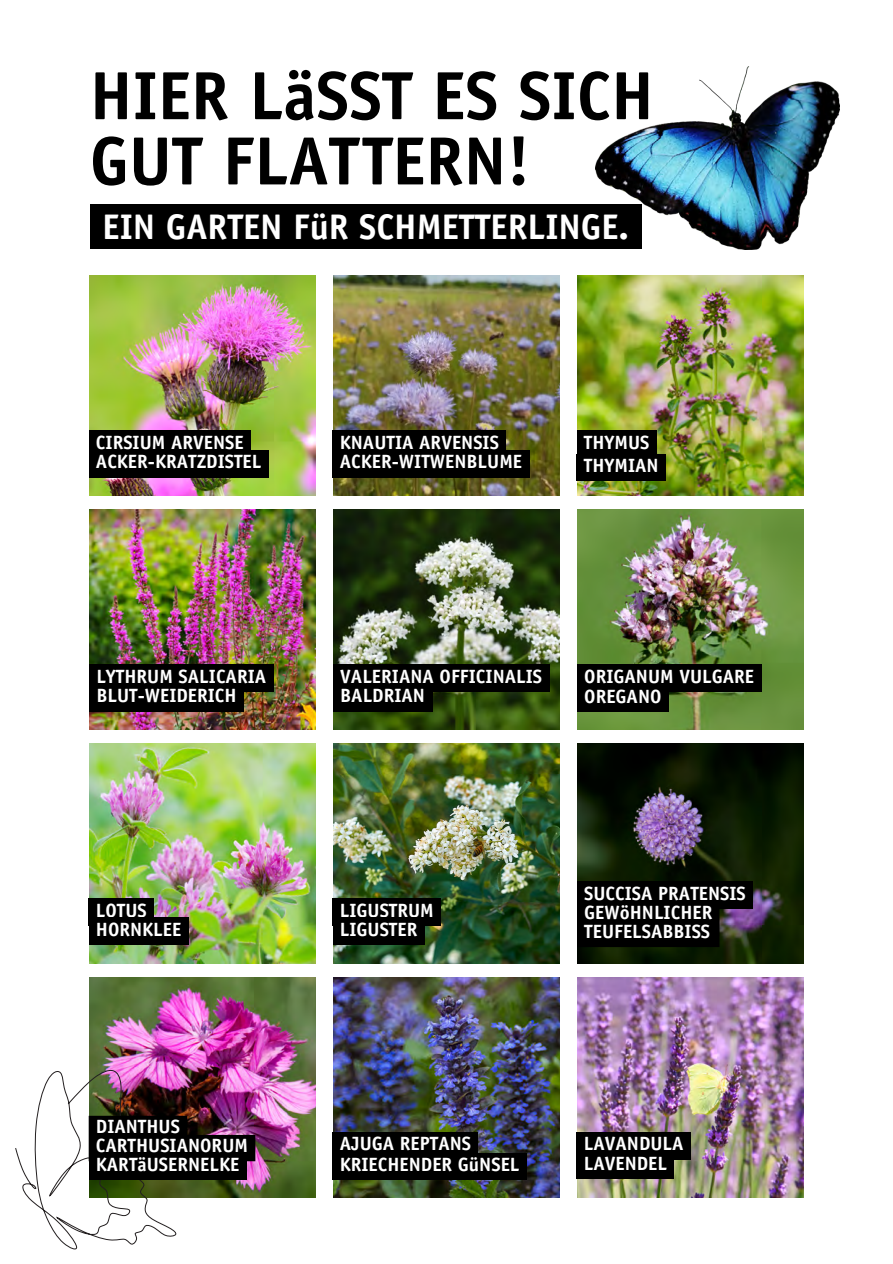
<style>
.page{position:relative;width:893px;height:1264px;background:#fff}
.page>*{position:absolute;margin:0;border:0;box-sizing:border-box;transform-origin:0 0}
.t1{font:700 68.25px/65.2px "Officina Sans Std";color:#000}
.t2{font:700 35.55px "Officina Sans Std";color:#fff}
.t3{font:700 19.2px/19.2px "Officina Sans Std";color:#fff}
</style>
<div class="page">
<img style="left:89px;top:275px;width:226px;height:221px">
<div style="left:90px;top:204px;width:551px;height:45px;background:#000"></div>
<img style="left:333px;top:275px;width:226px;height:221px">
<img style="left:577px;top:275px;width:226px;height:221px">
<img style="left:90px;top:509px;width:226px;height:221px">
<img style="left:333px;top:509px;width:226px;height:220px">
<img style="left:577px;top:509px;width:226px;height:221px">
<img style="left:89px;top:743px;width:226px;height:220px">
<img style="left:333px;top:743px;width:226px;height:220px">
<img style="left:577px;top:743px;width:226px;height:220px">
<img style="left:89px;top:977px;width:226px;height:220px">
<img style="left:333px;top:977px;width:226px;height:220px">
<img style="left:577px;top:977px;width:226px;height:220px">
<img style="left:595px;top:66px;width:244px;height:183px">
<div style="left:576px;top:1132px;width:114px;height:27px;background:#000"></div>
<div style="left:576px;top:1151px;width:98px;height:28px;background:#000"></div>
<div style="left:89px;top:430px;width:162px;height:28px;background:#000"></div>
<div style="left:89px;top:450px;width:179px;height:27px;background:#000"></div>
<div style="left:332px;top:430px;width:174px;height:28px;background:#000"></div>
<div style="left:332px;top:450px;width:198px;height:27px;background:#000"></div>
<div style="left:576px;top:430px;width:80px;height:28px;background:#000"></div>
<div style="left:576px;top:454px;width:89px;height:27px;background:#000"></div>
<div style="left:89px;top:664px;width:184px;height:28px;background:#000"></div>
<div style="left:89px;top:683px;width:154px;height:28px;background:#000"></div>
<div style="left:333px;top:664px;width:216px;height:28px;background:#000"></div>
<div style="left:333px;top:683px;width:99px;height:28px;background:#000"></div>
<div style="left:577px;top:664px;width:184px;height:28px;background:#000"></div>
<div style="left:577px;top:685px;width:91px;height:27px;background:#000"></div>
<div style="left:89px;top:898px;width:65px;height:27px;background:#000"></div>
<div style="left:89px;top:917px;width:99px;height:28px;background:#000"></div>
<div style="left:332px;top:898px;width:109px;height:27px;background:#000"></div>
<div style="left:332px;top:917px;width:92px;height:28px;background:#000"></div>
<div style="left:577px;top:881px;width:175px;height:27px;background:#000"></div>
<div style="left:577px;top:908px;width:142px;height:39px;background:#000"></div>
<img style="left:16px;top:1068px;width:239px;height:181px">
<div style="left:89px;top:1153px;width:157px;height:26px;background:#000"></div>
<div style="left:332px;top:1132px;width:146px;height:27px;background:#000"></div>
<div style="left:332px;top:1153px;width:195px;height:26px;background:#000"></div>
<h1 class="t1" style="left:90px;top:71px;width:565px">HIER LäSST ES SICH<br>GUT FLATTERN!</h1>
<h2 class="t2" style="left:103px;top:214px;width:528px">EIN GARTEN FüR SCHMETTERLINGE.</h2>
<p class="t3" style="left:96px;top:435px;width:167px">CIRSIUM ARVENSE<br>ACKER-KRATZDISTEL</p>
<p class="t3" style="left:340px;top:435px;width:184px">KNAUTIA ARVENSIS<br>ACKER-WITWENBLUME</p>
<p class="t3" style="left:583px;top:433px;width:76px;line-height:22.8px">THYMUS<br>THYMIAN</p>
<p class="t3" style="left:96px;top:668px;width:171px">LYTHRUM SALICARIA<br>BLUT-WEIDERICH</p>
<p class="t3" style="left:340px;top:668px;width:203px">VALERIANA OFFICINALIS<br>BALDRIAN</p>
<p class="t3" style="left:584px;top:668px;width:171px;line-height:20.1px">ORIGANUM VULGARE<br>OREGANO</p>
<p class="t3" style="left:96px;top:902px;width:87px">LOTUS<br>HORNKLEE</p>
<p class="t3" style="left:340px;top:902px;width:95px">LIGUSTRUM<br>LIGUSTER</p>
<p class="t3" style="left:584px;top:885px;width:163px">SUCCISA PRATENSIS<br>GEWöHNLICHER<br>TEUFELSABBISS</p>
<p class="t3" style="left:96px;top:1119px;width:154px;line-height:18.8px">DIANTHUS<br>CARTHUSIANORUM<br>KARTäUSERNELKE</p>
<p class="t3" style="left:340px;top:1136px;width:181px;line-height:20.1px">AJUGA REPTANS<br>KRIECHENDER GüNSEL</p>
<p class="t3" style="left:583px;top:1136px;width:101px">LAVANDULA<br>LAVENDEL</p>
</div>
